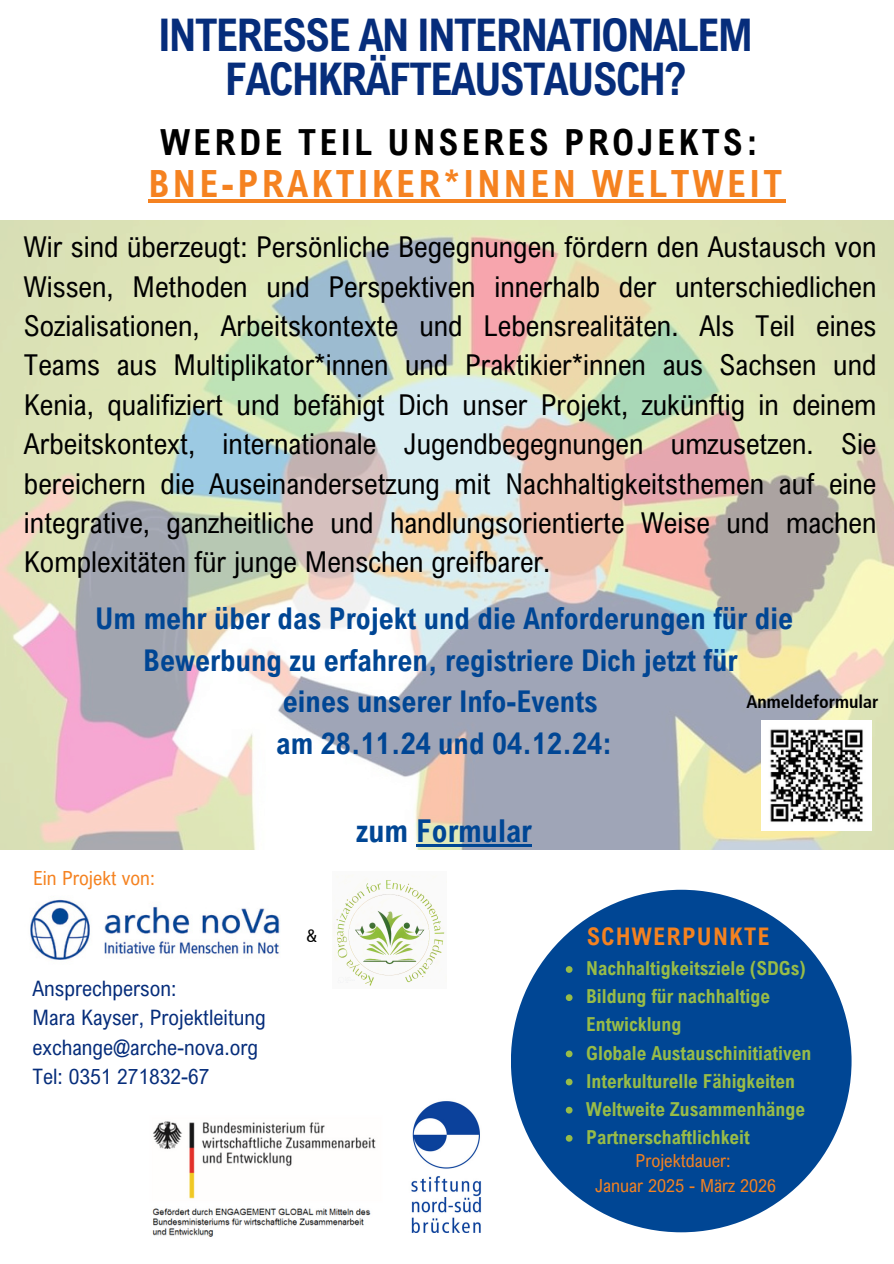
<style>
.page{position:relative;width:894px;height:1264px;background:#fff}
.page>*{position:absolute;margin:0;border:0;box-sizing:border-box;transform-origin:0 0}
.t1{font:700 45px/43.8px "Arial Nova Cond";letter-spacing:-.04em;color:#062d7b;text-align:center}
.t2{font:700 37.5px "Arial Nova Cond";letter-spacing:.09em;color:#f58220}
.t3{font:700 36px "Arial Nova Cond";letter-spacing:.09em;color:#000}
.t4{font:700 31.5px "Arial Nova Cond";color:#004694}
.t5{font:700 30px/41.7px "Arial Nova Cond";color:#004694;text-align:center}
.t6{font:28.8px/39.3px "Arial Nova Cond";color:#000;text-align:justify}
.t7{font:700 24.3px "Arial Nova Cond";letter-spacing:.05em;color:#f58220}
.t8{font:21.3px/29.2px "Arial Nova Cond";color:#062d7b}
.t9{font:19.5px "Arial Nova Cond";color:#f58220}
.t10{font:700 19.35px/28.2px "Arial Nova Cond";color:#98bc48}
.t11{font:18px "Arial Nova Cond";color:#f58220}
.t12{font:18px "Frutiger Bold Cn";color:#000}
.t13{font:18px "Frutiger Cn";color:#000}
</style>
<div class="page">
<img style="left:0;top:220px;width:893px;height:629px">
<img style="left:336px;top:880px;width:109px;height:106px">
<img style="left:30px;top:899px;width:250px;height:61px">
<img style="left:152px;top:1121px;width:224px;height:116px">
<img style="left:411px;top:1101px;width:71px;height:130px">
<div style="left:510px;top:889px;width:341px;height:343px;background:#004694;border-radius:50%"></div>
<svg style="left:565px;top:966px;width:7px;height:6px"></svg>
<svg style="left:565px;top:994px;width:7px;height:7px"></svg>
<svg style="left:565px;top:1050px;width:7px;height:7px"></svg>
<svg style="left:565px;top:1078px;width:7px;height:7px"></svg>
<svg style="left:565px;top:1106px;width:7px;height:7px"></svg>
<svg style="left:565px;top:1135px;width:7px;height:6px"></svg>
<img style="left:761px;top:720px;width:110px;height:110px">
<hr style="left:148px;top:199px;width:73px;height:3px;background:#f58220">
<hr style="left:221px;top:199px;width:564px;height:3px;background:#f58220">
<hr style="left:416px;top:844px;width:116px;height:2px;background:#004694">
<h5 class="t1" style="left:158px;top:12px;width:596px">INTERESSE AN INTERNATIONALEM<br>FACHKRÄFTEAUSTAUSCH?</h5>
<p class="t3" style="left:160px;top:120px;width:599px">WERDE TEIL UNSERES PROJEKTS:</p>
<p class="t2" style="left:148px;top:160px;width:635px">BNE-PRAKTIKER*INNEN WELTWEIT</p>
<p class="t6" style="left:24px;top:227px;width:853px">Wir sind überzeugt: Persönliche Begegnungen fördern den Austausch von Wissen, Methoden und Perspektiven innerhalb der unterschiedlichen Sozialisationen, Arbeitskontexte und Lebensrealitäten. Als Teil eines Teams aus Multiplikator*innen und Praktikier*innen aus Sachsen und Kenia, qualifiziert und befähigt Dich unser Projekt, zukünftig in deinem Arbeitskontext, internationale Jugendbegegnungen umzusetzen. Sie bereichern die Auseinandersetzung mit Nachhaltigkeitsthemen auf eine integrative, ganzheitliche und handlungsorientierte Weise und machen Komplexitäten für junge Menschen greifbarer.</p>
<p class="t5" style="left:95px;top:597px;width:699px">Um mehr über das Projekt und die Anforderungen für die Bewerbung zu erfahren, registriere Dich jetzt für<br>eines unserer Info-Events<br>am 28.11.24 und 04.12.24:</p>
<p class="t12" style="left:746px;top:690px;width:134px">Anmeldeformular</p>
<p class="t9" style="left:33px;top:865px;width:123px">Ein Projekt von:</p>
<p class="t8" style="left:33px;top:973px;width:235px">Ansprechperson:<br>Mara Kayser, Projektleitung exchange@arche-nova.org<br>Tel: 0351 271832-67</p>
<p class="t13" style="left:306px;top:925px;width:12px">&amp;</p>
<p class="t4" style="left:356px;top:810px;width:177px">zum Formular</p>
<h3 class="t7" style="left:586px;top:921px;width:184px">SCHWERPUNKTE</h3>
<h3 class="t10" style="left:586px;top:953px;width:221px">Nachhaltigkeitsziele (SDGs)</h3>
<p class="t10" style="left:586px;top:981px;width:185px">Bildung für nachhaltige<br>Entwicklung</p>
<p class="t10" style="left:586px;top:1038px;width:226px">Globale Austauschinitiativen</p>
<h6 class="t10" style="left:586px;top:1066px;width:210px">Interkulturelle Fähigkeiten</h6>
<p class="t10" style="left:586px;top:1094px;width:220px">Weltweite Zusammenhänge</p>
<h6 class="t10" style="left:586px;top:1122px;width:165px">Partnerschaftlichkeit</h6>
<p class="t11" style="left:635px;top:1149px;width:97px">Projektdauer:</p>
<p class="t11" style="left:595px;top:1174px;width:182px">Januar 2025 - März 2026</p>
</div>
